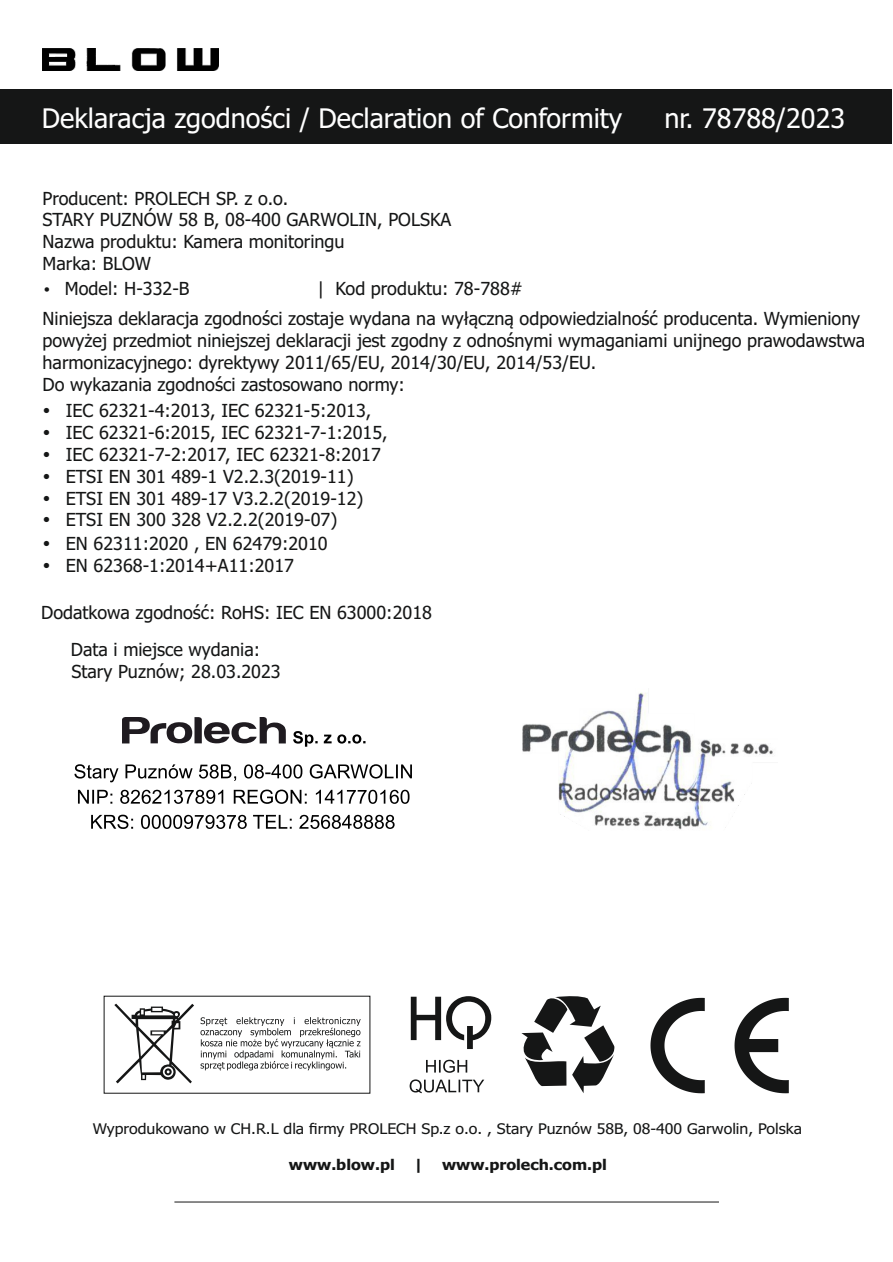
<style>
.page{position:relative;width:893px;height:1262px;background:#fff}
.page>*{position:absolute;margin:0;border:0;box-sizing:border-box;transform-origin:0 0}
.t1{font:27px "Tahoma";color:#fff}
.t2{font:18px/21.8px "Tahoma";color:#151616}
.t3{font:14.7px "Tahoma";color:#151616;scale:1.08 1}
.t4{font:700 14.7px "Tahoma";color:#151616;scale:1.08 1}
</style>
<div class="page">
<hr style="left:174px;top:1201px;width:545px;height:1px;background:#151616">
<svg style="left:650px;top:997px;width:138px;height:96px"></svg>
<svg style="left:521px;top:996px;width:94px;height:97px"></svg>
<svg style="left:411px;top:996px;width:80px;height:53px"></svg>
<svg style="left:409px;top:1059px;width:75px;height:34px"></svg>
<svg style="left:114px;top:1003px;width:80px;height:80px"></svg>
<svg style="left:200px;top:1017px;width:161px;height:53px"></svg>
<div style="left:0;top:89px;width:892px;height:55px;background:#151616"></div>
<img style="left:43px;top:48px;width:175px;height:23px">
<img style="left:522px;top:692px;width:251px;height:138px">
<svg style="left:122px;top:717px;width:164px;height:26px"></svg>
<svg style="left:293px;top:731px;width:72px;height:15px"></svg>
<svg style="left:74px;top:764px;width:338px;height:18px"></svg>
<svg style="left:78px;top:789px;width:331px;height:15px"></svg>
<svg style="left:91px;top:814px;width:303px;height:15px"></svg>
<h1 class="t1" style="left:42px;top:107px;width:581px">Deklaracja zgodności / Declaration of Conformity</h1>
<h1 class="t1" style="left:664px;top:107px;width:182px">nr. 78788/2023</h1>
<p class="t2" style="left:43px;top:189px;width:410px">Producent: PROLECH SP. z o.o.<br>STARY PUZNÓW 58 B, 08-400 GARWOLIN, POLSKA<br>Nazwa produktu: Kamera monitoringu<br>Marka: BLOW</p>
<p class="t2" style="left:65px;top:279px;width:126px">Model: H-332-B</p>
<p class="t2" style="left:317px;top:279px;width:207px">| Kod produktu: 78-788#</p>
<p class="t2" style="left:43px;top:309px;width:824px">Niniejsza deklaracja zgodności zostaje wydana na wyłączną odpowiedzialność producenta. Wymieniony powyżej przedmiot niniejszej deklaracji jest zgodny z odnośnymi wymaganiami unijnego prawodawstwa harmonizacyjnego: dyrektywy 2011/65/EU, 2014/30/EU, 2014/53/EU.<br>Do wykazania zgodności zastosowano normy:</p>
<p class="t2" style="left:66px;top:401px;width:323px">IEC 62321-4:2013, IEC 62321-5:2013,<br>IEC 62321-6:2015, IEC 62321-7-1:2015,<br>IEC 62321-7-2:2017, IEC 62321-8:2017</p>
<p class="t2" style="left:66px;top:467px;width:299px">ETSI EN 301 489-1 V2.2.3(2019-11)<br>ETSI EN 301 489-17 V3.2.2(2019-12)<br>ETSI EN 300 328 V2.2.2(2019-07)</p>
<p class="t2" style="left:66px;top:534px;width:263px">EN 62311:2020 , EN 62479:2010<br>EN 62368-1:2014+A11:2017</p>
<p class="t2" style="left:41px;top:603px;width:392px">Dodatkowa zgodność: RoHS: IEC EN 63000:2018</p>
<p class="t2" style="left:71px;top:640px;width:211px">Data i miejsce wydania:<br>Stary Puznów; 28.03.2023</p>
<p class="t3" style="left:93px;top:1123px;width:658px">Wyprodukowano w CH.R.L dla firmy PROLECH Sp.z o.o. , Stary Puznów 58B, 08-400 Garwolin, Polska</p>
<p class="t4" style="left:289px;top:1158px;width:99px">www.blow.pl</p>
<p class="t4" style="left:413px;top:1158px;width:11px">|</p>
<p class="t4" style="left:442px;top:1158px;width:154px">www.prolech.com.pl</p>
</div>
